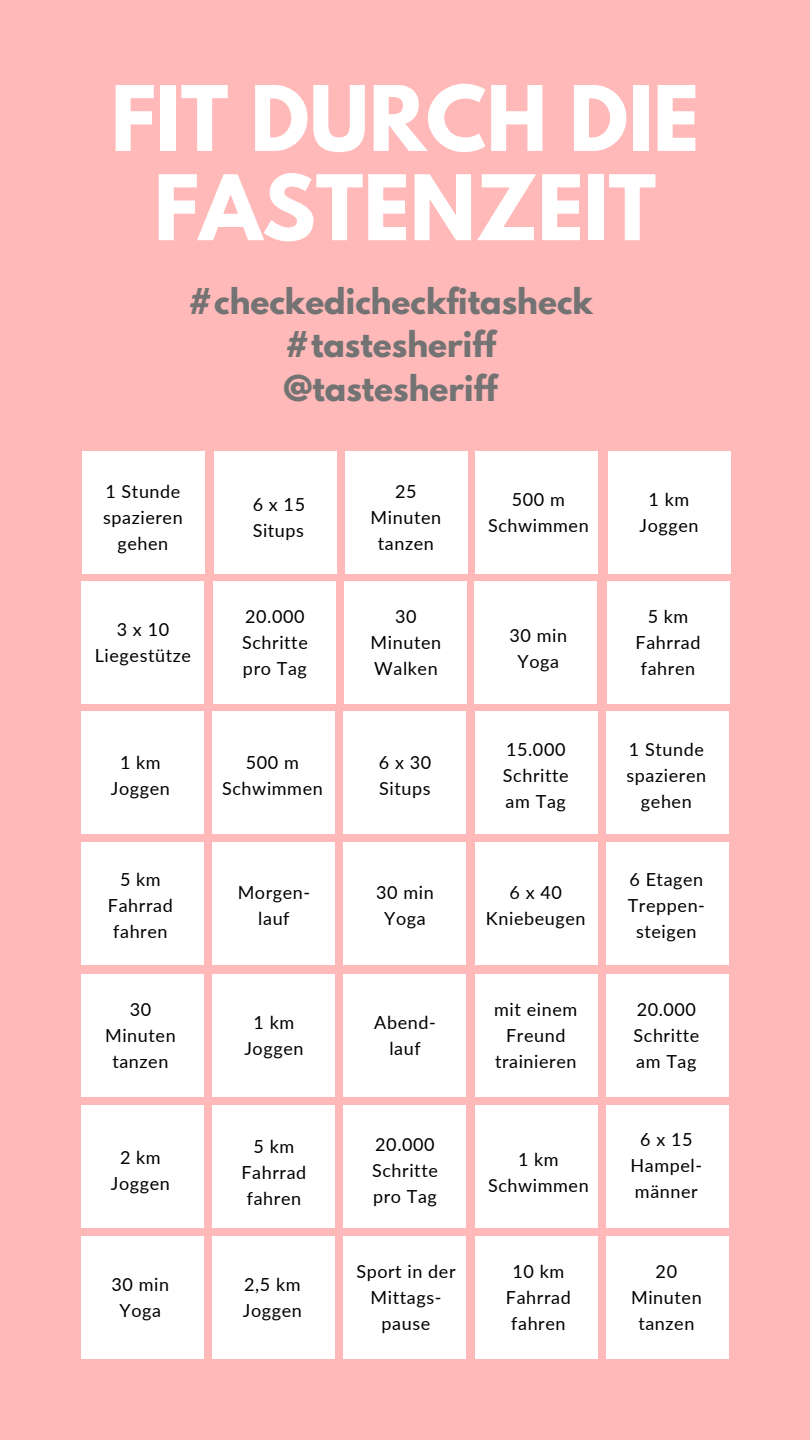
<style>
.page{position:relative;width:810px;height:1440px;background:#ffb9b9}
.page>*{position:absolute;margin:0;border:0;box-sizing:border-box;transform-origin:0 0}
.t1{font:700 80px/89.2px "League Spartan";color:#fff;text-align:center}
.t2{font:700 31.5px/43.5px "League Spartan";color:#737373;text-align:center}
.t3{font:18px/26.1px "Lato";letter-spacing:.035em;color:#000;text-align:center}
</style>
<div class="page">
<div style="left:81px;top:711px;width:123px;height:123px;background:#fff"></div>
<div style="left:212px;top:711px;width:123px;height:123px;background:#fff"></div>
<div style="left:343px;top:711px;width:123px;height:123px;background:#fff"></div>
<div style="left:475px;top:711px;width:123px;height:123px;background:#fff"></div>
<div style="left:606px;top:711px;width:123px;height:123px;background:#fff"></div>
<div style="left:81px;top:842px;width:123px;height:123px;background:#fff"></div>
<div style="left:212px;top:842px;width:123px;height:123px;background:#fff"></div>
<div style="left:343px;top:842px;width:123px;height:123px;background:#fff"></div>
<div style="left:475px;top:842px;width:123px;height:123px;background:#fff"></div>
<div style="left:606px;top:842px;width:123px;height:123px;background:#fff"></div>
<div style="left:81px;top:974px;width:123px;height:122px;background:#fff"></div>
<div style="left:212px;top:974px;width:123px;height:122px;background:#fff"></div>
<div style="left:343px;top:974px;width:123px;height:122px;background:#fff"></div>
<div style="left:475px;top:974px;width:123px;height:122px;background:#fff"></div>
<div style="left:606px;top:974px;width:123px;height:122px;background:#fff"></div>
<div style="left:81px;top:1105px;width:123px;height:123px;background:#fff"></div>
<div style="left:212px;top:1105px;width:123px;height:123px;background:#fff"></div>
<div style="left:343px;top:1105px;width:123px;height:123px;background:#fff"></div>
<div style="left:475px;top:1105px;width:123px;height:123px;background:#fff"></div>
<div style="left:606px;top:1105px;width:123px;height:123px;background:#fff"></div>
<div style="left:81px;top:1236px;width:123px;height:123px;background:#fff"></div>
<div style="left:212px;top:1236px;width:123px;height:123px;background:#fff"></div>
<div style="left:343px;top:1236px;width:123px;height:123px;background:#fff"></div>
<div style="left:475px;top:1236px;width:123px;height:123px;background:#fff"></div>
<div style="left:606px;top:1236px;width:123px;height:123px;background:#fff"></div>
<div style="left:81px;top:582px;width:122px;height:122px;background:#fff"></div>
<div style="left:213px;top:582px;width:122px;height:122px;background:#fff"></div>
<div style="left:344px;top:582px;width:122px;height:122px;background:#fff"></div>
<div style="left:475px;top:582px;width:122px;height:122px;background:#fff"></div>
<div style="left:607px;top:582px;width:122px;height:122px;background:#fff"></div>
<div style="left:82px;top:451px;width:122px;height:122px;background:#fff"></div>
<div style="left:214px;top:451px;width:122px;height:122px;background:#fff"></div>
<div style="left:345px;top:451px;width:122px;height:122px;background:#fff"></div>
<div style="left:476px;top:451px;width:122px;height:122px;background:#fff"></div>
<div style="left:608px;top:451px;width:122px;height:122px;background:#fff"></div>
<h1 class="t1" style="left:111px;top:84px;width:590px">FIT DURCH DIE<br>FASTENZEIT</h1>
<h2 class="t2" style="left:188px;top:283px;width:406px">#checkedicheckfitasheck #tastesheriff @tastesheriff</h2>
<p class="t3" style="left:103px;top:478px;width:81px">1 Stunde spazieren gehen</p>
<p class="t3" style="left:640px;top:486px;width:61px">1 km<br>Joggen</p>
<p class="t3" style="left:371px;top:478px;width:72px">25<br>Minuten tanzen</p>
<p class="t3" style="left:488px;top:486px;width:102px">500 m<br>Schwimmen</p>
<p class="t3" style="left:253px;top:491px;width:54px;text-align:left">6x15<br>Situps</p>
<p class="t3" style="left:242px;top:603px;width:67px;text-align:left">20.000<br>Schritte pro Tag</p>
<p class="t3" style="left:371px;top:603px;width:72px">30<br>Minuten<br>Walken</p>
<p class="t3" style="left:95px;top:616px;width:98px">3x10<br>Liegestütze</p>
<p class="t3" style="left:510px;top:622px;width:59px">30 min<br>Yoga</p>
<p class="t3" style="left:111px;top:749px;width:61px">1 km<br>Joggen</p>
<p class="t3" style="left:108px;top:866px;width:66px">5 km<br>Fahrrad fahren</p>
<p class="t3" style="left:105px;top:996px;width:72px">30<br>Minuten tanzen</p>
<p class="t3" style="left:222px;top:749px;width:102px">500 m<br>Schwimmen</p>
<p class="t3" style="left:238px;top:879px;width:74px">Morgen&shy;lauf</p>
<p class="t3" style="left:244px;top:1009px;width:61px">1 km<br>Joggen</p>
<p class="t3" style="left:111px;top:1144px;width:61px">2 km<br>Joggen</p>
<p class="t3" style="left:242px;top:1133px;width:66px">5 km<br>Fahrrad fahren</p>
<p class="t3" style="left:379px;top:749px;width:54px;text-align:left">6x30<br>Situps</p>
<p class="t3" style="left:376px;top:879px;width:59px">30 min<br>Yoga</p>
<p class="t3" style="left:374px;top:1009px;width:63px">Abend&shy;lauf</p>
<p class="t3" style="left:372px;top:1131px;width:67px;text-align:left">20.000<br>Schritte pro Tag</p>
<p class="t3" style="left:503px;top:736px;width:67px;text-align:left">15.000<br>Schritte am Tag</p>
<p class="t3" style="left:486px;top:879px;width:101px">6x40<br>Kniebeugen</p>
<p class="t3" style="left:494px;top:996px;width:85px">mit einem<br>Freund trainieren</p>
<p class="t3" style="left:488px;top:1146px;width:102px">1 km<br>Schwimmen</p>
<p class="t3" style="left:636px;top:603px;width:66px">5 km<br>Fahrrad fahren</p>
<p class="t3" style="left:627px;top:736px;width:81px">1 Stunde spazieren gehen</p>
<p class="t3" style="left:628px;top:866px;width:79px">6 Etagen<br>Treppen&shy;steigen</p>
<p class="t3" style="left:633px;top:996px;width:67px;text-align:left">20.000<br>Schritte am Tag</p>
<p class="t3" style="left:631px;top:1126px;width:73px">6x15<br>Hampel&shy;männer</p>
<p class="t3" style="left:112px;top:1271px;width:59px">30 min<br>Yoga</p>
<p class="t3" style="left:243px;top:1271px;width:61px;text-align:left">2,5 km<br>Joggen</p>
<p class="t3" style="left:356px;top:1258px;width:101px">Sport in der<br>Mittags&shy;pause</p>
<p class="t3" style="left:631px;top:1258px;width:72px">20<br>Minuten tanzen</p>
<p class="t3" style="left:506px;top:1258px;width:66px">10 km<br>Fahrrad fahren</p>
</div>
